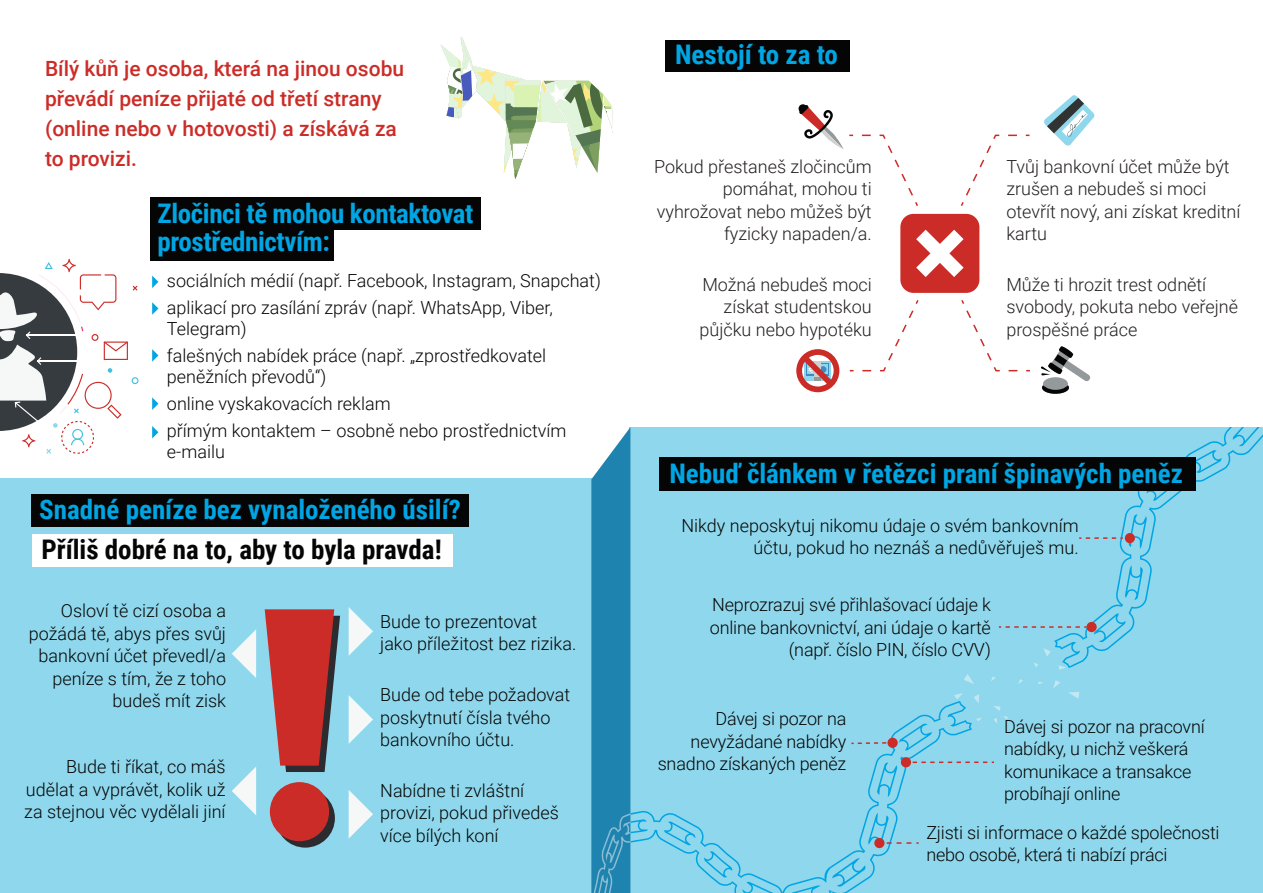
<style>
.page{position:relative;width:1263px;height:893px;background:#fff}
.page>*{position:absolute;margin:0;border:0;box-sizing:border-box;transform-origin:0 0}
.t1{font:700 27px/28.5px "Roboto Condensed";color:#00a5e3}
.t2{font:700 27px "Roboto Condensed";color:#040504}
.t3{font:500 21px/30px "Roboto";color:#cc2c27}
.t4{font:300 18px/22.5px "Roboto";color:#040503}
.t5{font:300 18px/22.5px "Roboto";color:#231f20;text-align:right}
</style>
<div class="page">
<div style="left:0;top:478px;width:592px;height:415px;background:#8fd7ed"></div>
<div style="left:630px;top:427px;width:633px;height:466px;background:#8fd7ed"></div>
<svg style="left:591px;top:427px;width:40px;height:466px;background:#308db6"></svg>
<svg style="left:630px;top:701px;width:342px;height:192px"></svg>
<svg style="left:790px;top:885px;width:33px;height:8px"></svg>
<svg style="left:664px;top:821px;width:32px;height:24px"></svg>
<svg style="left:742px;top:882px;width:32px;height:11px"></svg>
<svg style="left:704px;top:851px;width:28px;height:26px"></svg>
<svg style="left:832px;top:858px;width:34px;height:29px"></svg>
<svg style="left:974px;top:694px;width:5px;height:9px"></svg>
<svg style="left:954px;top:693px;width:9px;height:6px"></svg>
<svg style="left:964px;top:674px;width:10px;height:10px"></svg>
<svg style="left:994px;top:706px;width:14px;height:17px"></svg>
<svg style="left:976px;top:717px;width:6px;height:4px"></svg>
<svg style="left:1053px;top:680px;width:7px;height:8px"></svg>
<svg style="left:1068px;top:692px;width:11px;height:7px"></svg>
<svg style="left:1034px;top:648px;width:17px;height:19px"></svg>
<svg style="left:1018px;top:679px;width:5px;height:5px"></svg>
<svg style="left:991px;top:677px;width:5px;height:4px"></svg>
<div style="left:901px;top:757px;width:10px;height:10px;background:#cc2c27;border-radius:50%"></div>
<svg style="left:911px;top:761px;width:83px;height:2px"></svg>
<svg style="left:868px;top:812px;width:51px;height:36px"></svg>
<div style="left:887px;top:738px;width:11px;height:10px;background:#cc2c27;border-radius:50%"></div>
<svg style="left:851px;top:742px;width:37px;height:2px"></svg>
<svg style="left:1054px;top:427px;width:209px;height:241px"></svg>
<div style="left:1086px;top:622px;width:11px;height:10px;background:#cc2c27;border-radius:50%"></div>
<svg style="left:999px;top:626px;width:87px;height:2px"></svg>
<div style="left:1125px;top:533px;width:10px;height:10px;background:#cc2c27;border-radius:50%"></div>
<svg style="left:1079px;top:537px;width:44px;height:2px"></svg>
<svg style="left:232px;top:629px;width:24px;height:49px"></svg>
<svg style="left:232px;top:767px;width:24px;height:48px"></svg>
<svg style="left:349px;top:607px;width:24px;height:48px"></svg>
<svg style="left:349px;top:695px;width:24px;height:49px"></svg>
<svg style="left:349px;top:790px;width:24px;height:48px"></svg>
<svg style="left:152px;top:276px;width:6px;height:12px"></svg>
<svg style="left:152px;top:302px;width:6px;height:13px"></svg>
<svg style="left:152px;top:349px;width:6px;height:13px"></svg>
<svg style="left:152px;top:397px;width:6px;height:13px"></svg>
<svg style="left:152px;top:426px;width:6px;height:12px"></svg>
<svg style="left:960px;top:134px;width:57px;height:72px"></svg>
<svg style="left:862px;top:134px;width:56px;height:72px"></svg>
<svg style="left:862px;top:300px;width:57px;height:72px"></svg>
<svg style="left:961px;top:300px;width:56px;height:72px"></svg>
<div style="left:32px;top:494px;width:437px;height:32px;background:#040504"></div>
<div style="left:32px;top:535px;width:421px;height:32px;background:#fff"></div>
<div style="left:660px;top:457px;width:536px;height:34px;background:#040504"></div>
<div style="left:151px;top:197px;width:330px;height:32px;background:#040504"></div>
<div style="left:151px;top:228px;width:183px;height:32px;background:#040504"></div>
<div style="left:665px;top:40px;width:185px;height:32px;background:#040504"></div>
<svg style="left:276px;top:788px;width:59px;height:60px"></svg>
<svg style="left:265px;top:609px;width:75px;height:163px"></svg>
<div style="left:270px;top:782px;width:59px;height:59px;background:#cc2c27;border-radius:50%"></div>
<div style="left:900px;top:214px;width:79px;height:79px;background:#cc2c27;border-radius:13px"></div>
<svg style="left:916px;top:230px;width:47px;height:47px"></svg>
<svg style="left:1044px;top:95px;width:51px;height:51px"></svg>
<svg style="left:1041px;top:346px;width:49px;height:48px"></svg>
<svg style="left:796px;top:349px;width:43px;height:43px"></svg>
<svg style="left:0;top:259px;width:139px;height:195px"></svg>
<svg style="left:798px;top:104px;width:55px;height:45px"></svg>
<svg style="left:440px;top:36px;width:173px;height:143px"></svg>
<p class="t3" style="left:45px;top:52px;width:361px">Bílý kůň je osoba, která na jinou osobu převádí peníze přijaté od třetí strany (online nebo v hotovosti) a získává za to provizi.</p>
<h1 class="t1" style="left:158px;top:198px;width:317px">Zločinci tě mohou kontaktovat prostřednictvím:</h1>
<p class="t4" style="left:167px;top:266px;width:435px;line-height:27px">sociálních médií (např. Facebook, Instagram, Snapchat) aplikací pro zasílání zpráv (např. WhatsApp, Viber,</p>
<p class="t4" style="left:167px;top:314px;width:381px;line-height:27px">Telegram)<br>falešných nabídek práce (např. „zprostředkovatel</p>
<p class="t4" style="left:167px;top:362px;width:401px;line-height:27px">peněžních převodů“)<br>online vyskakovacích reklam<br>přímým kontaktem – osobně nebo prostřednictvím</p>
<p class="t4" style="left:167px;top:440px;width:59px">e-mailu</p>
<h1 class="t1" style="left:39px;top:494px;width:423px">Snadné peníze bez vynaloženého úsilí?</h1>
<h1 class="t2" style="left:41px;top:530px;width:402px">Příliš dobré na to, aby to byla pravda!</h1>
<p class="t4" style="left:29px;top:599px;width:199px;text-align:right">Osloví tě cizí osoba a požádá tě, abys přes svůj bankovní účet převedl/a peníze s tím, že z toho budeš mít zisk</p>
<p class="t4" style="left:24px;top:755px;width:203px;text-align:justify;text-indent:42px">Bude ti říkat, co máš udělat a vyprávět, kolik už za stejnou věc vydělali jiní</p>
<p class="t4" style="left:380px;top:610px;width:198px">Bude to prezentovat<br>jako příležitost bez rizika.</p>
<p class="t4" style="left:380px;top:683px;width:192px">Bude od tebe požadovat poskytnutí čísla tvého bankovního účtu.</p>
<p class="t4" style="left:380px;top:778px;width:180px">Nabídne ti zvláštní provizi, pokud přivedeš více bílých koní</p>
<h1 class="t1" style="left:675px;top:39px;width:165px">Nestojí to za to</h1>
<p class="t5" style="left:654px;top:154px;width:219px">Pokud přestaneš zločincům pomáhat, mohou ti vyhrožovat nebo můžeš být fyzicky napaden/a.</p>
<p class="t5" style="left:1006px;top:154px;width:236px;text-align:left">Tvůj bankovní účet může být zrušen a nebudeš si moci otevřít nový, ani získat kreditní kartu</p>
<p class="t5" style="left:699px;top:272px;width:174px">Možná nebudeš moci získat studentskou půjčku nebo hypotéku</p>
<p class="t5" style="left:1006px;top:272px;width:233px;text-align:left">Může ti hrozit trest odnětí svobody, pokuta nebo veřejně prospěšné práce</p>
<h1 class="t1" style="left:669px;top:458px;width:515px">Nebuď článkem v řetězci praní špinavých peněz</h1>
<p class="t4" style="left:681px;top:513px;width:399px;text-align:right">Nikdy neposkytuj nikomu údaje o svém bankovním účtu, pokud ho neznáš a nedůvěřuješ mu.</p>
<p class="t4" style="left:710px;top:593px;width:283px;text-align:right">Neprozrazuj své přihlašovací údaje k online bankovnictví, ani údaje o kartě (např. číslo PIN, číslo CVV)</p>
<p class="t4" style="left:658px;top:707px;width:190px;text-align:right">Dávej si pozor na nevyžádané nabídky snadno získaných peněz</p>
<p class="t4" style="left:1004px;top:714px;width:202px">Dávej si pozor na pracovní nabídky, u nichž veškerá komunikace a transakce probíhají online</p>
<p class="t4" style="left:926px;top:820px;width:295px">Zjisti si informace o každé společnosti nebo osobě, která ti nabízí práci</p>
</div>
